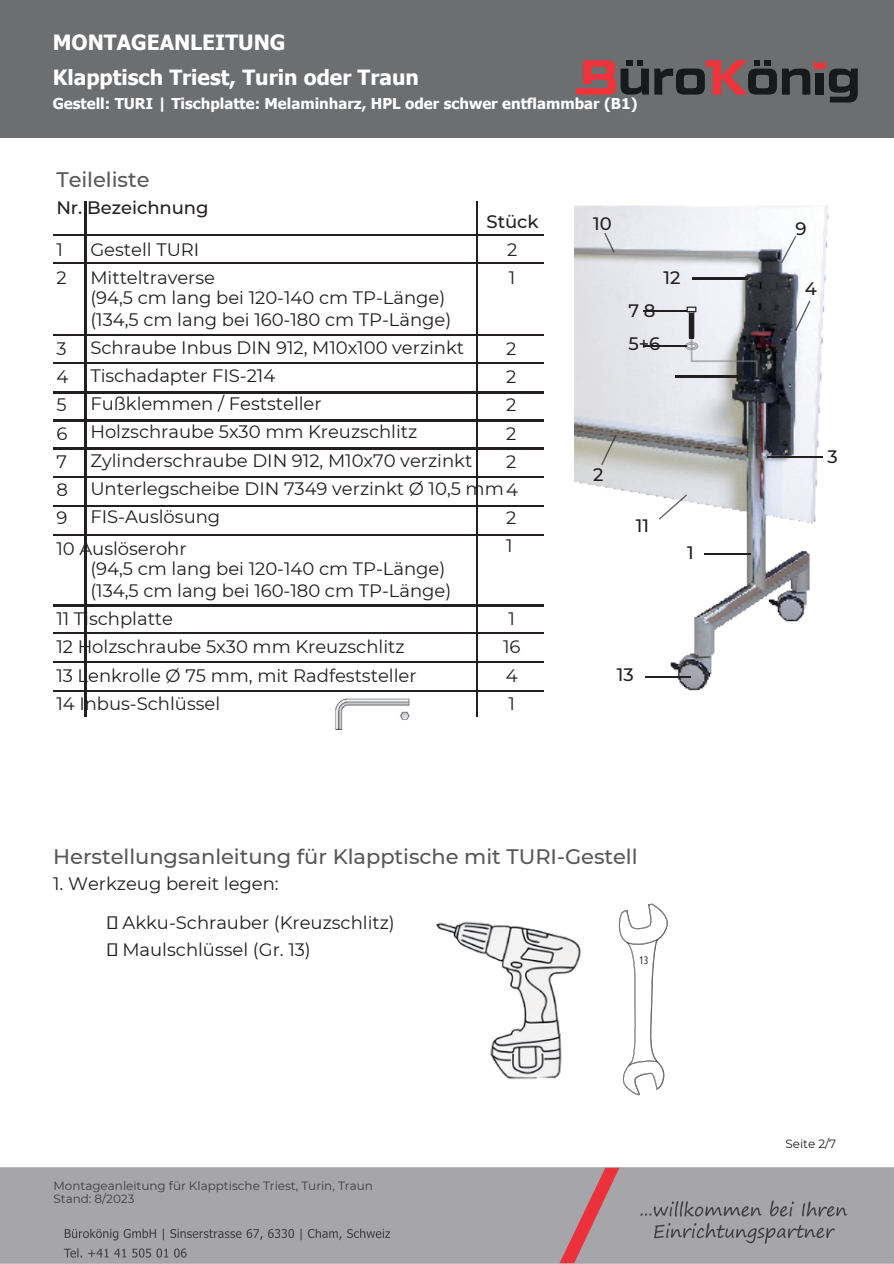
<style>
.page{position:relative;width:894px;height:1264px;background:#fff}
.page>*{position:absolute;margin:0;border:0;box-sizing:border-box;transform-origin:0 0}
.t1{font:500 21px "Montserrat";color:#58585a}
.t2{font:700 21px/34.8px "Tahoma";color:#fff}
.t3{font:18px/28.2px "Montserrat";color:#231f20}
.t4{font:500 18px/28.2px "Montserrat";color:#231f20;text-align:center}
.t5{font:700 15px "Tahoma";color:#fff}
.t6{font:12px/13.5px "Montserrat";color:#3f3e3f}
.t7{font:12px "Montserrat";color:#231f20}
.t8{font:10.5px "Open Sans Condensed";color:#231f20}
.s1{font-weight:400}
</style>
<div class="page">
<img style="left:0;top:1167px;width:893px;height:96px">
<div style="left:0;top:0;width:893px;height:137px;background:#6d6e70"></div>
<svg style="left:576px;top:60px;width:72px;height:35px"></svg>
<svg style="left:654px;top:60px;width:203px;height:42px"></svg>
<hr style="left:53px;top:234px;width:490px;height:1px;background:#231f20">
<hr style="left:53px;top:235px;width:490px;height:1px;background:#231f20">
<hr style="left:53px;top:262px;width:490px;height:1px;background:#231f20">
<hr style="left:53px;top:263px;width:490px;height:1px;background:#231f20">
<hr style="left:53px;top:334px;width:490px;height:1px;background:#231f20">
<hr style="left:53px;top:335px;width:490px;height:1px;background:#231f20">
<hr style="left:53px;top:362px;width:490px;height:1px;background:#231f20">
<hr style="left:53px;top:363px;width:490px;height:1px;background:#231f20">
<hr style="left:53px;top:391px;width:490px;height:1px;background:#231f20">
<hr style="left:53px;top:392px;width:490px;height:1px;background:#231f20">
<hr style="left:53px;top:420px;width:490px;height:1px;background:#231f20">
<hr style="left:53px;top:421px;width:490px;height:1px;background:#231f20">
<hr style="left:53px;top:448px;width:490px;height:1px;background:#231f20">
<hr style="left:53px;top:449px;width:490px;height:1px;background:#231f20">
<hr style="left:53px;top:476px;width:490px;height:1px;background:#231f20">
<hr style="left:53px;top:477px;width:490px;height:1px;background:#231f20">
<hr style="left:53px;top:505px;width:490px;height:1px;background:#231f20">
<hr style="left:53px;top:506px;width:490px;height:1px;background:#231f20">
<hr style="left:476px;top:201px;width:1px;height:515px;background:#231f20">
<hr style="left:477px;top:201px;width:1px;height:515px;background:#231f20">
<hr style="left:85px;top:201px;width:1px;height:515px;background:#231f20">
<hr style="left:86px;top:201px;width:1px;height:515px;background:#231f20">
<hr style="left:53px;top:534px;width:490px;height:1px;background:#231f20">
<hr style="left:53px;top:535px;width:490px;height:1px;background:#231f20">
<hr style="left:53px;top:605px;width:490px;height:1px;background:#231f20">
<hr style="left:53px;top:606px;width:490px;height:1px;background:#231f20">
<hr style="left:53px;top:632px;width:490px;height:1px;background:#231f20">
<hr style="left:53px;top:633px;width:490px;height:1px;background:#231f20">
<hr style="left:53px;top:661px;width:490px;height:1px;background:#231f20">
<hr style="left:53px;top:662px;width:490px;height:1px;background:#231f20">
<hr style="left:53px;top:690px;width:490px;height:1px;background:#231f20">
<hr style="left:53px;top:691px;width:490px;height:1px;background:#231f20">
<img style="left:335px;top:698px;width:75px;height:32px">
<img style="left:436px;top:921px;width:145px;height:159px">
<svg style="left:618px;top:903px;width:49px;height:192px"></svg>
<img style="left:574px;top:205px;width:255px;height:486px">
<svg style="left:601px;top:434px;width:15px;height:31px"></svg>
<svg style="left:604px;top:233px;width:10px;height:19px"></svg>
<svg style="left:658px;top:494px;width:28px;height:25px"></svg>
<hr style="left:645px;top:676px;width:45px;height:1px;background:#231f20">
<hr style="left:645px;top:677px;width:45px;height:1px;background:#231f20">
<hr style="left:692px;top:278px;width:54px;height:1px;background:#231f20">
<hr style="left:692px;top:279px;width:54px;height:1px;background:#231f20">
<hr style="left:704px;top:553px;width:45px;height:1px;background:#231f20">
<hr style="left:704px;top:554px;width:45px;height:1px;background:#231f20">
<hr style="left:675px;top:375px;width:68px;height:1px;background:#231f20">
<hr style="left:675px;top:376px;width:68px;height:1px;background:#231f20">
<hr style="left:643px;top:310px;width:43px;height:1px;background:#231f20">
<hr style="left:643px;top:311px;width:43px;height:1px;background:#231f20">
<hr style="left:643px;top:345px;width:43px;height:1px;background:#231f20">
<hr style="left:643px;top:346px;width:43px;height:1px;background:#231f20">
<svg style="left:684px;top:306px;width:73px;height:71px"></svg>
<hr style="left:767px;top:456px;width:55px;height:1px;background:#231f20">
<hr style="left:767px;top:457px;width:55px;height:1px;background:#231f20">
<svg style="left:780px;top:236px;width:16px;height:27px"></svg>
<svg style="left:794px;top:300px;width:16px;height:31px"></svg>
<h3 class="t2" style="left:53px;top:24px;width:367px">MONTAGEANLEITUNG<br>Klapptisch Triest, Turin oder Traun</h3>
<h3 class="t5" style="left:53px;top:94px;width:586px">Gestell: TURI | Tischplatte: Melaminharz, HPL oder schwer entflammbar (B1)</h3>
<h3 class="t1" style="left:56px;top:167px;width:95px">Tei leliste</h3>
<h3 class="t4" style="left:56px;top:194px;width:154px">Nr. Bezeichnung</h3>
<p class="t4" style="left:486px;top:207px;width:54px">Stück<br><span class="s1">2<br>1</span></p>
<p class="t3" style="left:56px;top:235px;width:12px">1<br>2</p>
<p class="t3" style="left:90px;top:235px;width:126px">Gestell TURI<br>Mitteltraverse</p>
<p class="t3" style="left:90px;top:287px;width:362px;line-height:21.3px">(94,5 cm lang bei 120-140 cm TP-Länge) (134,5 cm lang bei 160-180 cm TP-Länge)</p>
<p class="t3" style="left:90px;top:333px;width:429px">Schraube Inbus DIN 912, M10x100 verzi nkt<br>Tischadapter FIS-214<br>Fußklemmen / Feststeller<br>Holzschraube 5x30 mm Kreuzschlitz<br>Zyli nderschraube DIN 912, M10x70 verzi nkt<br>Unterlegschei be DIN 7349 verzi nkt Ø 10,5 mm4<br>FIS-Auslösung</p>
<p class="t3" style="left:506px;top:334px;width:12px;text-align:justify">2<br>2<br>2<br>2<br>2</p>
<p class="t3" style="left:56px;top:334px;width:13px;text-align:justify">3<br>4<br>5<br>6<br>7<br>8<br>9</p>
<p class="t3" style="left:56px;top:534px;width:132px">10 Auslöserohr</p>
<h2 class="t3" style="left:90px;top:558px;width:362px;line-height:21.3px">(94,5 cm lang bei 120-140 cm TP-Länge) (134,5 cm lang bei 160-180 cm TP-Länge)</h2>
<p class="t3" style="left:56px;top:604px;width:361px">11 Tischplatte<br>12 Holzschraube 5x30 mm Kreuzschlitz<br>13 Lenkrolle Ø 75 mm, mit Radfeststeller<br>14 Inbus-Schlüssel</p>
<p class="t3" style="left:503px;top:604px;width:19px;text-align:center">1<br>16<br>4<br>1</p>
<p class="t3" style="left:506px;top:503px;width:12px">2<br>1</p>
<p class="t4" style="left:593px;top:210px;width:20px">10</p>
<p class="t4" style="left:663px;top:263px;width:18px">12</p>
<p class="t4" style="left:628px;top:294px;width:33px;line-height:32.7px;text-align:left">7 8<br>5+6</p>
<p class="t4" style="left:593px;top:461px;width:12px">2</p>
<p class="t4" style="left:635px;top:511px;width:15px">11</p>
<h3 class="t4" style="left:687px;top:539px;width:8px">1</h3>
<h1 class="t4" style="left:616px;top:660px;width:18px">13</h1>
<h3 class="t1" style="left:53px;top:843px;width:585px">Herstellungsanleitung für Klapptische mit TURI-Gestell</h3>
<h3 class="t3" style="left:53px;top:869px;width:227px">1. Werkzeug bereit legen:</h3>
<p class="t3" style="left:122px;top:909px;width:274px;line-height:27px">Akku-Schrauber (Kreuzschlitz)<br>Maulschlüssel (Gr. 13)</p>
<p class="t8" style="left:639px;top:952px;width:10px">13</p>
<h3 class="t6" style="left:53px;top:1178px;width:321px">Montageanleitung für Klapptische Triest, Turi n, Traun<br>Stand: 8/2023</h3>
<p class="t4" style="left:795px;top:214px;width:13px">9</p>
<p class="t4" style="left:804px;top:274px;width:14px">4</p>
<p class="t4" style="left:827px;top:443px;width:12px">3</p>
<h3 class="t7" style="left:785px;top:1136px;width:52px">Seite 2/7</h3>
</div>
